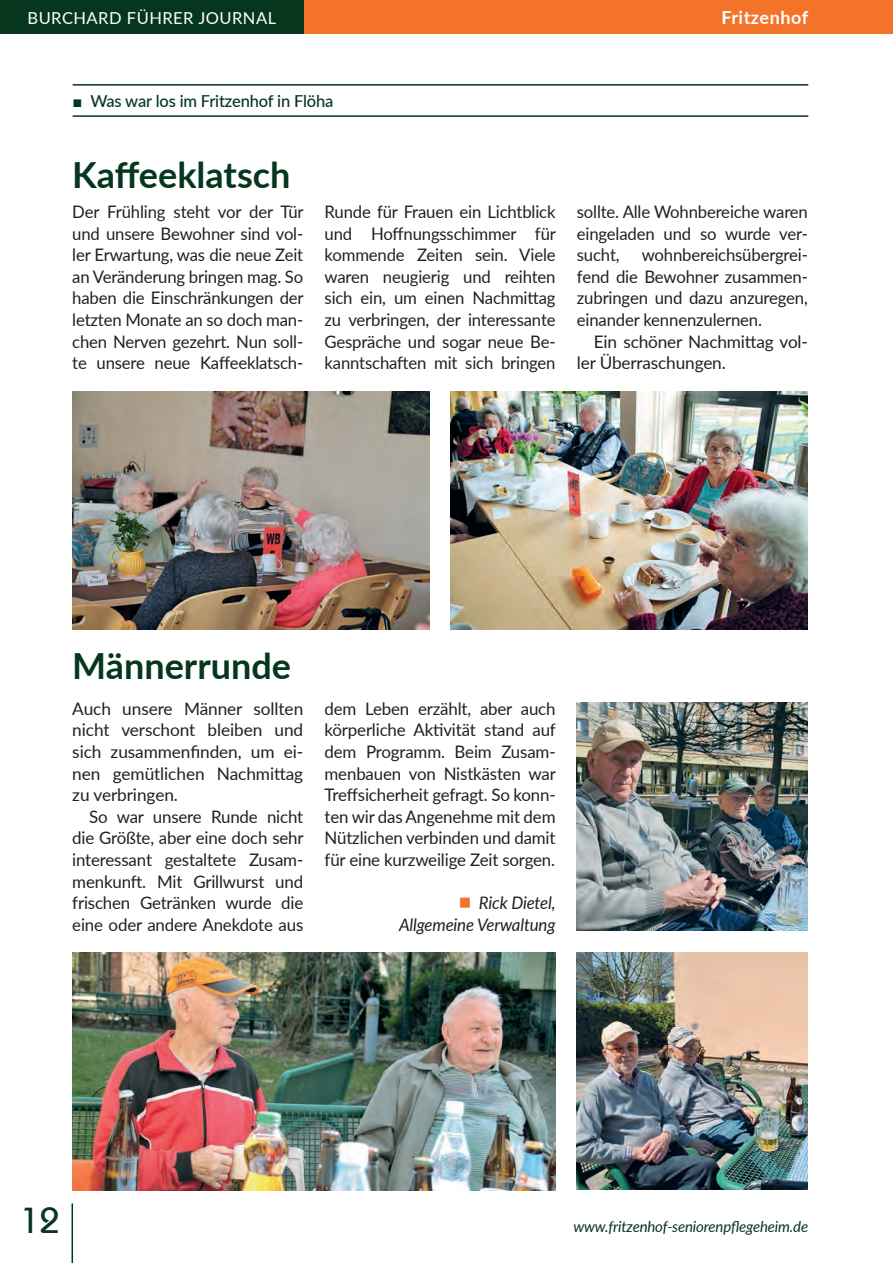
<style>
.page{position:relative;width:893px;height:1263px;background:#fff}
.page>*{position:absolute;margin:0;border:0;box-sizing:border-box;transform-origin:0 0}
.t1{font:700 36px "Lato";color:#06371e}
.t2{font:500 36px "Bauhaus IT Cby BT";color:#06371e}
.t3{font:700 18px "Lato";letter-spacing:.03em;color:#fff}
.t4{font:17.25px/21.6px "Lato";letter-spacing:-.01em;color:#231f20;text-align:justify}
.t5{font:italic 17.25px/21.6px "Lato";letter-spacing:-.01em;color:#231f20;text-align:right}
.t6{font:500 16.5px "Lato";letter-spacing:-.01em;color:#06371e}
.t7{font:16.5px "Lato";letter-spacing:.03em;color:#fff}
.t8{font:italic 15px "Lato";letter-spacing:-.01em;color:#06371e}
.s1{font-family:"Arial";font-weight:400}
</style>
<div class="page">
<hr style="left:72px;top:1203px;width:1px;height:60px;background:#06371e">
<div style="left:0;top:0;width:893px;height:34px;background:#f37328"></div>
<div style="left:0;top:0;width:303px;height:34px;background:#06371e"></div>
<hr style="left:73px;top:84px;width:735px;height:2px;background:#06371e">
<hr style="left:73px;top:115px;width:735px;height:2px;background:#06371e">
<img style="left:451px;top:392px;width:357px;height:237px">
<img style="left:72px;top:392px;width:357px;height:237px">
<img style="left:72px;top:952px;width:484px;height:238px">
<img style="left:577px;top:702px;width:231px;height:229px">
<img style="left:577px;top:952px;width:231px;height:238px">
<p class="t7" style="left:28px;top:6px;width:250px">BURCHARD FÜHRER JOURNAL</p>
<p class="t6" style="left:73px;top:89px;width:262px"><span class="s1">■</span> Was war los im Fritzenhof in Flöha</p>
<p class="t3" style="left:721px;top:4px;width:88px">Fritzenhof</p>
<h1 class="t1" style="left:72px;top:148px;width:220px">Kaffeeklatsch</h1>
<p class="t4" style="left:72px;top:200px;width:233px">Der Frühling steht vor der Tür und unsere Bewohner sind vol&shy;ler Erwartung, was die neue Zeit an Veränderung bringen mag. So haben die Einschränkungen der letzten Monate an so doch man&shy;chen Nerven gezehrt. Nun soll&shy;te unsere neue Kaffeeklatsch-</p>
<p class="t4" style="left:325px;top:200px;width:233px">Runde für Frauen ein Lichtblick und Hoffnungsschimmer für kommende Zeiten sein. Viele waren neugierig und reihten sich ein, um einen Nachmittag zu verbringen, der interessante Gespräche und sogar neue Be&shy;kanntschaften mit sich bringen</p>
<p class="t4" style="left:577px;top:200px;width:233px">sollte. Alle Wohnbereiche waren eingeladen und so wurde ver&shy;sucht,</p>
<p class="t4" style="left:577px;top:243px;width:233px;text-indent:65px">wohnbereichsübergrei&shy;fend die Bewohner zusammen&shy;zubringen und dazu anzuregen, einander kennenzulernen.</p>
<p class="t4" style="left:577px;top:330px;width:232px;text-indent:17px">Ein schöner Nachmittag vol&shy;ler Überraschungen.</p>
<h1 class="t1" style="left:72px;top:639px;width:220px">Männerrunde</h1>
<p class="t4" style="left:72px;top:697px;width:232px">Auch unsere Männer sollten nicht verschont bleiben und sich zusammenfinden, um ei&shy;nen gemütlichen Nachmittag zu verbringen.</p>
<p class="t4" style="left:72px;top:805px;width:233px;text-indent:17px">So war unsere Runde nicht die Größte, aber eine doch sehr interessant gestaltete Zusam&shy;menkunft. Mit Grillwurst und frischen Getränken wurde die eine oder andere Anekdote aus</p>
<p class="t4" style="left:325px;top:697px;width:233px">dem Leben erzählt, aber auch körperliche Aktivität stand auf dem Programm. Beim Zusam&shy;menbauen von Nistkästen war Treffsicherheit gefragt. So konn&shy;ten wir das Angenehme mit dem Nützlichen verbinden und damit für eine kurzweilige Zeit sorgen.</p>
<p class="t5" style="left:399px;top:891px;width:158px">Rick Dietel,<br>Allgemeine Verwaltung</p>
<h1 class="t2" style="left:20px;top:1198px;width:41px">12</h1>
<p class="t8" style="left:574px;top:1215px;width:236px">www.fritzenhof-seniorenpflegeheim.de</p>
</div>
